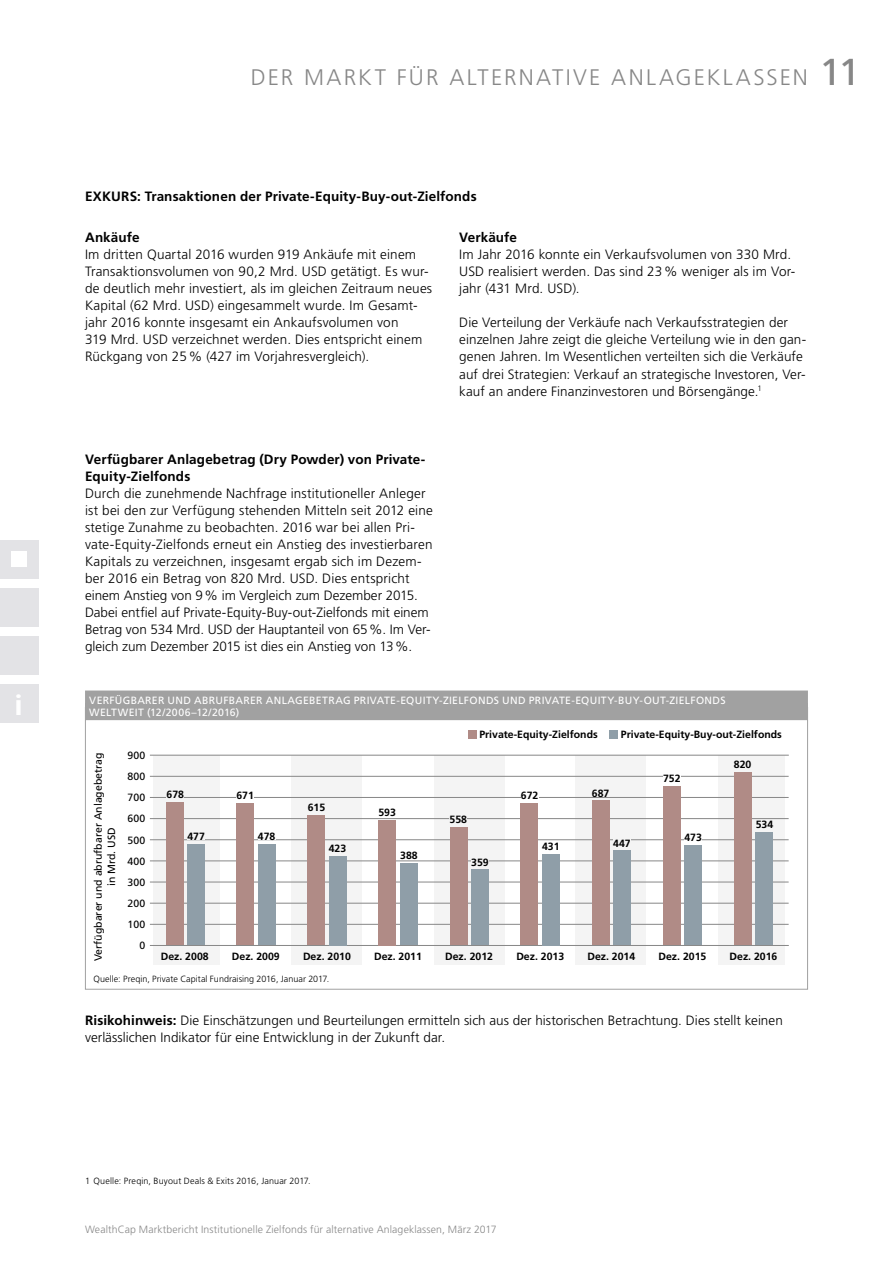
<style>
.page{position:relative;width:893px;height:1263px;background:#fff}
.page>*{position:absolute;margin:0;border:0;box-sizing:border-box;transform-origin:0 0}
.t1{font:37.5px "Frutiger LT";color:#878787;scale:1.1 1}
.t2{font:700 27.15px "Dax";color:#fff}
.t3{font:300 22.5px "Frutiger LT";letter-spacing:.1em;color:#878787}
.t4{font:300 13.5px/17px "Frutiger LT";letter-spacing:.01em;color:#000}
.t5{font:700 13.5px/17px "Frutiger LT";letter-spacing:.01em;color:#000}
.t6{font:700 10.5px "Frutiger LT";color:#000}
.t7{font:10.5px/12.6px "Frutiger LT";letter-spacing:.03em;color:#fff}
.t8{font:300 10.5px "Frutiger LT";letter-spacing:.01em;color:#878787}
.t9{font:10.5px/13.5px "Frutiger LT";color:#000;text-align:center}
.t10{font:300 9px "Frutiger LT";letter-spacing:.01em;color:#000}
.s1{font-weight:700}
</style>
<div class="page">
<div style="left:154px;top:755px;width:66px;height:209px;background:#f4f4f4"></div>
<div style="left:292px;top:755px;width:70px;height:209px;background:#f4f4f4"></div>
<div style="left:434px;top:755px;width:70px;height:209px;background:#f4f4f4"></div>
<div style="left:576px;top:755px;width:70px;height:209px;background:#f4f4f4"></div>
<div style="left:718px;top:755px;width:67px;height:209px;background:#f4f4f4"></div>
<div style="left:85px;top:690px;width:723px;height:17px;background:#a1a1a1"></div>
<div style="left:85px;top:703px;width:723px;height:17px;background:#a1a1a1"></div>
<div style="left:468px;top:730px;width:8px;height:8px;background:#b08b86"></div>
<div style="left:609px;top:730px;width:9px;height:8px;background:#8f9ea8"></div>
<hr style="left:150px;top:924px;width:639px;height:1px;background:#878787">
<hr style="left:150px;top:903px;width:639px;height:1px;background:#878787">
<hr style="left:150px;top:882px;width:639px;height:1px;background:#878787">
<hr style="left:150px;top:861px;width:639px;height:1px;background:#878787">
<hr style="left:150px;top:839px;width:639px;height:1px;background:#878787">
<hr style="left:150px;top:818px;width:639px;height:1px;background:#878787">
<hr style="left:150px;top:797px;width:639px;height:1px;background:#878787">
<hr style="left:150px;top:776px;width:639px;height:1px;background:#878787">
<hr style="left:150px;top:755px;width:639px;height:1px;background:#878787">
<hr style="left:150px;top:945px;width:639px;height:1px;background:#878787">
<div style="left:167px;top:802px;width:17px;height:143px;background:#b08b86"></div>
<div style="left:188px;top:844px;width:17px;height:101px;background:#8f9ea8"></div>
<div style="left:167px;top:790px;width:17px;height:8px;background:#f4f4f4"></div>
<div style="left:187px;top:832px;width:18px;height:8px;background:#f4f4f4"></div>
<div style="left:308px;top:815px;width:17px;height:130px;background:#b08b86"></div>
<div style="left:329px;top:856px;width:17px;height:89px;background:#8f9ea8"></div>
<div style="left:450px;top:827px;width:17px;height:118px;background:#b08b86"></div>
<div style="left:471px;top:869px;width:17px;height:76px;background:#8f9ea8"></div>
<div style="left:449px;top:815px;width:18px;height:8px;background:#f4f4f4"></div>
<div style="left:471px;top:858px;width:18px;height:7px;background:#f4f4f4"></div>
<div style="left:592px;top:800px;width:17px;height:145px;background:#b08b86"></div>
<div style="left:614px;top:851px;width:17px;height:94px;background:#8f9ea8"></div>
<div style="left:613px;top:839px;width:18px;height:8px;background:#f4f4f4"></div>
<div style="left:734px;top:772px;width:17px;height:173px;background:#b08b86"></div>
<div style="left:756px;top:832px;width:17px;height:113px;background:#8f9ea8"></div>
<div style="left:237px;top:804px;width:17px;height:141px;background:#b08b86"></div>
<div style="left:258px;top:844px;width:17px;height:101px;background:#8f9ea8"></div>
<div style="left:236px;top:791px;width:18px;height:8px;background:#fff"></div>
<div style="left:258px;top:832px;width:17px;height:8px;background:#fff"></div>
<div style="left:379px;top:820px;width:17px;height:125px;background:#b08b86"></div>
<div style="left:400px;top:863px;width:17px;height:82px;background:#8f9ea8"></div>
<div style="left:521px;top:803px;width:17px;height:142px;background:#b08b86"></div>
<div style="left:542px;top:854px;width:17px;height:91px;background:#8f9ea8"></div>
<div style="left:521px;top:791px;width:17px;height:8px;background:#fff"></div>
<div style="left:664px;top:786px;width:17px;height:159px;background:#b08b86"></div>
<div style="left:685px;top:845px;width:17px;height:100px;background:#8f9ea8"></div>
<div style="left:663px;top:774px;width:18px;height:8px;background:#fff"></div>
<div style="left:684px;top:833px;width:18px;height:8px;background:#fff"></div>
<div style="left:0;top:636px;width:38px;height:39px;background:#e3e3e6"></div>
<div style="left:0;top:588px;width:38px;height:38px;background:#e3e3e6"></div>
<div style="left:0;top:540px;width:38px;height:38px;background:#e3e3e6"></div>
<div style="left:11px;top:551px;width:16px;height:16px;background:#fff"></div>
<div style="left:0;top:685px;width:38px;height:38px;background:#e3e3e6"></div>
<h2 class="t2" style="left:15px;top:690px;width:9px">i</h2>
<h3 class="t3" style="left:251px;top:65px;width:559px">DER MARKT FÜR ALTERNATIVE ANLAGEKLASSEN</h3>
<h1 class="t1" style="left:819px;top:50px;width:39px">11</h1>
<p class="t5" style="left:85px;top:188px;width:393px">EXKURS: Transaktionen der Private-Equity-Buy-out-Zielfonds</p>
<p class="t5" style="left:85px;top:229px;width:56px">Ankäufe</p>
<p class="t4" style="left:85px;top:246px;width:349px">Im dritten Quartal 2016 wurden 919 Ankäufe mit einem Transaktionsvolumen von 90,2 Mrd. USD getätigt. Es wur&shy;de deutlich mehr investiert, als im gleichen Zeitraum neues Kapital (62 Mrd. USD) eingesammelt wurde. Im Gesamt&shy;jahr 2016 konnte insgesamt ein Ankaufsvolumen von<br>319 Mrd. USD verzeichnet werden. Dies entspricht einem Rückgang von 25% (427 im Vorjahresvergleich).</p>
<p class="t5" style="left:459px;top:229px;width:59px">Verkäufe</p>
<p class="t4" style="left:459px;top:246px;width:338px">Im Jahr 2016 konnte ein Verkaufsvolumen von 330 Mrd.<br>USD realisiert werden. Das sind 23% weniger als im Vor&shy;jahr (431 Mrd. USD).</p>
<p class="t4" style="left:459px;top:314px;width:348px">Die Verteilung der Verkäufe nach Verkaufsstrategien der einzelnen Jahre zeigt die gleiche Verteilung wie in den gan&shy;genen Jahren. Im Wesentlichen verteilten sich die Verkäufe auf drei Strategien: Verkauf an strategische Investoren, Ver&shy;kauf an andere Finanzinvestoren und Börsengänge.<sup>1</sup></p>
<p class="t5" style="left:85px;top:450px;width:342px">Verfügbarer Anlagebetrag (Dry Powder) von Private-<br>Equity-Zielfonds</p>
<p class="t4" style="left:85px;top:485px;width:349px">Durch die zunehmende Nachfrage institutioneller Anleger ist bei den zur Verfügung stehenden Mitteln seit 2012 eine stetige Zunahme zu beobachten. 2016 war bei allen Pri&shy;vate-Equity-Zielfonds erneut ein Anstieg des investierbaren Kapitals zu verzeichnen, insgesamt ergab sich im Dezem&shy;ber 2016 ein Betrag von 820 Mrd. USD. Dies entspricht einem Anstieg von 9% im Vergleich zum Dezember 2015.<br>Dabei entfiel auf Private-Equity-Buy-out-Zielfonds mit einem Betrag von 534 Mrd. USD der Hauptanteil von 65%. Im Ver&shy;gleich zum Dezember 2015 ist dies ein Anstieg von 13%.</p>
<p class="t7" style="left:89px;top:694px;width:638px">VERFÜGBARER UND ABRUFBARER ANLAGEBETRAG PRIVATE-EQUITY-ZIELFONDS UND PRIVATE-EQUITY-BUY-OUT-ZIELFONDS<br>WELTWEIT (12/2006–12/2016)</p>
<p class="t9" style="left:91px;top:961px;width:210px;rotate:-90deg">Verfügbarer und abrufbarer Anlagebetrag in Mrd. USD</p>
<p class="t9" style="left:128px;top:749px;width:19px">900</p>
<p class="t9" style="left:128px;top:770px;width:19px">800</p>
<p class="t9" style="left:128px;top:791px;width:19px">700</p>
<p class="t9" style="left:128px;top:812px;width:19px">600</p>
<p class="t9" style="left:128px;top:833px;width:19px">500</p>
<p class="t9" style="left:128px;top:854px;width:19px">400</p>
<p class="t9" style="left:128px;top:875px;width:19px">300</p>
<p class="t9" style="left:128px;top:896px;width:19px">200</p>
<p class="t9" style="left:128px;top:918px;width:19px">100</p>
<p class="t9" style="left:139px;top:939px;width:7px">0</p>
<p class="t6" style="left:479px;top:728px;width:120px">Private-Equity-Zielfonds</p>
<p class="t6" style="left:621px;top:728px;width:163px">Private-Equity-Buy-out-Zielfonds</p>
<p class="t6" style="left:167px;top:788px;width:19px">678</p>
<p class="t6" style="left:187px;top:830px;width:19px">477</p>
<p class="t6" style="left:236px;top:789px;width:19px">671</p>
<p class="t6" style="left:258px;top:830px;width:19px">478</p>
<p class="t6" style="left:308px;top:801px;width:19px">615</p>
<p class="t6" style="left:329px;top:842px;width:19px">423</p>
<p class="t6" style="left:378px;top:806px;width:19px">593</p>
<p class="t6" style="left:400px;top:849px;width:19px">388</p>
<p class="t6" style="left:449px;top:813px;width:19px">558</p>
<p class="t6" style="left:471px;top:856px;width:19px">359</p>
<p class="t6" style="left:521px;top:789px;width:19px">672</p>
<p class="t6" style="left:542px;top:840px;width:19px">431</p>
<p class="t6" style="left:592px;top:787px;width:19px">687</p>
<p class="t6" style="left:613px;top:837px;width:19px">447</p>
<p class="t6" style="left:663px;top:772px;width:19px">752</p>
<p class="t6" style="left:684px;top:831px;width:19px">473</p>
<p class="t6" style="left:734px;top:758px;width:19px">820</p>
<p class="t6" style="left:756px;top:818px;width:19px">534</p>
<p class="t6" style="left:161px;top:950px;width:49px">Dez. 2008</p>
<p class="t6" style="left:232px;top:950px;width:49px">Dez. 2009</p>
<p class="t6" style="left:303px;top:950px;width:49px">Dez. 2010</p>
<p class="t6" style="left:374px;top:950px;width:49px">Dez. 2011</p>
<p class="t6" style="left:445px;top:950px;width:49px">Dez. 2012</p>
<p class="t6" style="left:516px;top:950px;width:49px">Dez. 2013</p>
<p class="t6" style="left:587px;top:950px;width:49px">Dez. 2014</p>
<p class="t6" style="left:658px;top:950px;width:49px">Dez. 2015</p>
<p class="t6" style="left:730px;top:950px;width:49px">Dez. 2016</p>
<p class="t10" style="left:94px;top:974px;width:237px">Quelle: Preqin, Private Capital Fundraising 2016, Januar 2017.</p>
<p class="t4" style="left:85px;top:1012px;width:699px"><span class="s1">Risikohinweis:</span> Die Einschätzungen und Beurteilungen ermitteln sich aus der historischen Betrachtung. Dies stellt keinen verlässlichen Indikator für eine Entwicklung in der Zukunft dar.</p>
<p class="t10" style="left:85px;top:1175px;width:227px">1 Quelle: Preqin, Buyout Deals &amp; Exits 2016, Januar 2017.</p>
<p class="t8" style="left:85px;top:1224px;width:413px">WealthCap Marktbericht Institutionelle Zielfonds für alternative Anlageklassen, März 2017</p>
</div>
